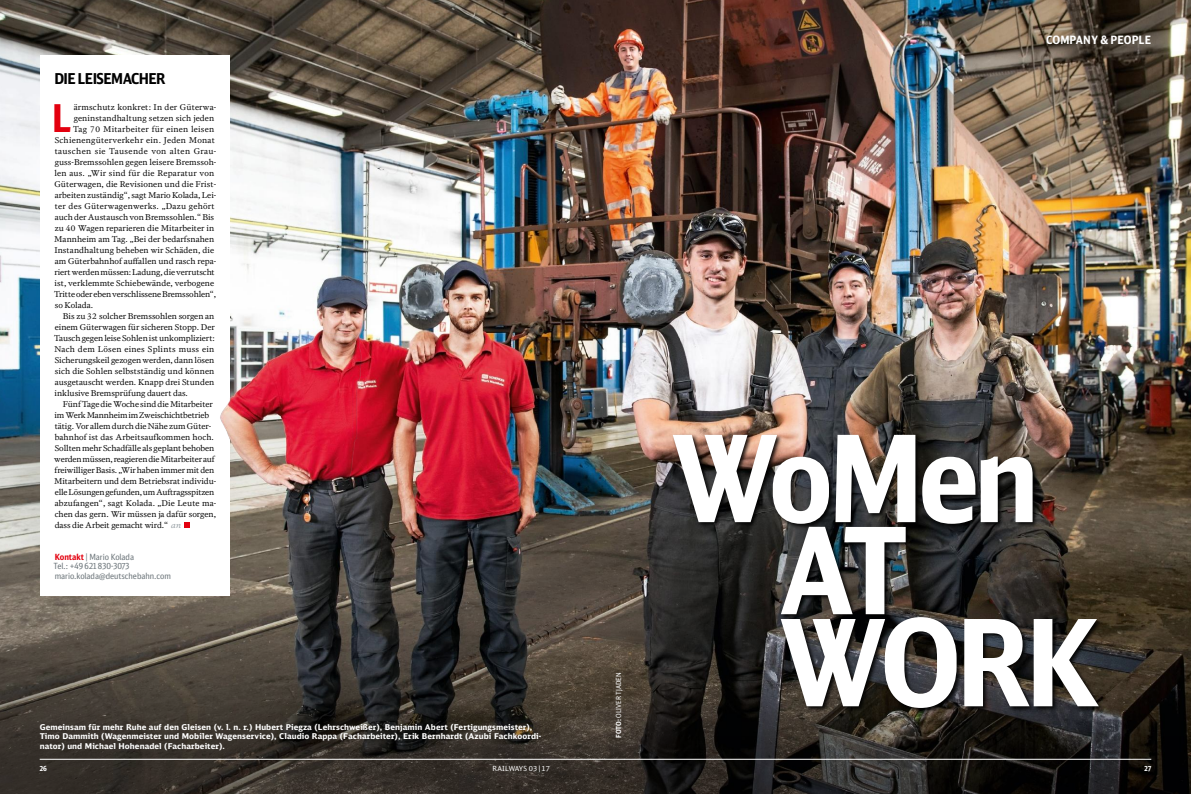
<style>
.page{position:relative;width:1191px;height:794px;background:#fff}
.page>*{position:absolute;margin:0;border:0;box-sizing:border-box;transform-origin:0 0}
.t1{font:700 120px/92px "DB Sans Cond Altern";letter-spacing:-.05em;color:#fff}
.t2{font:700 38.3px "DB Sans Cond Altern";color:#e3000f}
.t3{font:700 15px "DB Sans Cond Altern";letter-spacing:-.04em;color:#000}
.t4{font:700 11.5px "DB Sans Cond Altern";letter-spacing:.005em;color:#fff}
.t5{font:8.5px/9.5px "DB Sans Cond Altern";color:#6c757a}
.t6{font:8px "DB Serif";color:#000}
.t7{font:700 8px/9.5px "DB Sans";letter-spacing:.01em;color:#fff}
.t8{font:8px "DB Serif";letter-spacing:.03em;color:#000}
.t9{font:8px "DB Serif";letter-spacing:-.02em;color:#000}
.t10{font:8px "DB Serif";letter-spacing:.025em;color:#000}
.t11{font:8px "DB Serif";letter-spacing:.045em;color:#000}
.t12{font:8px "DB Serif";letter-spacing:.02em;color:#000}
.t13{font:7px "DB Sans Cond Altern";color:#fff}
.t14{font:7px "DB Head Alternate";letter-spacing:.015em;color:#fff}
.t15{font:700 7px "DB Sans Cond Altern";color:#fff}
.s1{font-size:7.8px}
.s2{font-style:italic;color:#9aa2a7}
.s3{font-weight:700;color:#e3000f}
.s4{font-weight:700}
</style>
<div class="page">
<img style="left:0;top:0;width:595px;height:557px">
<svg style="left:0;top:557px;width:595px;height:237px;background:#453f37"></svg>
<hr style="left:40px;top:759px;width:555px;height:1px;background:#fff">
<div style="left:40px;top:55px;width:189px;height:540px;background:#fff"></div>
<svg style="left:184px;top:522px;width:5px;height:6px"></svg>
<img style="left:191px;top:0;width:243px;height:794px">
<img style="left:595px;top:0;width:596px;height:557px">
<svg style="left:595px;top:557px;width:596px;height:237px;background:#2a2620"></svg>
<div style="left:671px;top:433px;width:433px;height:281px;background:#000;opacity:.9"></div>
<hr style="left:595px;top:759px;width:556px;height:1px;background:#fff">
<h3 class="t3" style="left:54px;top:69px;width:113px">DIE LEISEMACHER</h3>
<h2 class="t2" style="left:51px;top:94px;width:22px">L</h2>
<p class="t12" style="left:74px;top:102px;width:144px">ärmschutz konkret: In der Güterwa-</p>
<p class="t6" style="left:74px;top:113px;width:142px">geninstandhaltung setzen sich jeden</p>
<p class="t8" style="left:73px;top:124px;width:143px">Tag <span class="s1">70</span> Mitarbeiter für einen leisen</p>
<p class="t8" style="left:55px;top:135px;width:162px">Schienengüterverkehr ein. Jeden Monat</p>
<p class="t11" style="left:55px;top:146px;width:163px">tauschen sie Tausende von alten Grau-</p>
<p class="t6" style="left:55px;top:157px;width:163px">guss-Bremssohlen gegen leisere Bremssoh-</p>
<p class="t10" style="left:54px;top:168px;width:161px">len aus. „Wir sind für die Reparatur von</p>
<p class="t6" style="left:54px;top:179px;width:162px">Güterwagen, die Revisionen und die Frist-</p>
<p class="t6" style="left:55px;top:190px;width:163px">arbeiten zuständig“, sagt Mario Kolada, Lei-</p>
<p class="t8" style="left:55px;top:201px;width:162px">ter des Güterwagenwerks. „Dazu gehört</p>
<p class="t6" style="left:55px;top:212px;width:161px">auch der Austausch von Bremssohlen.“ Bis</p>
<p class="t6" style="left:55px;top:223px;width:161px">zu <span class="s1">40</span> Wagen reparieren die Mitarbeiter in</p>
<p class="t6" style="left:54px;top:234px;width:161px">Mannheim am Tag. „Bei der bedarfsnahen</p>
<p class="t6" style="left:54px;top:245px;width:161px">Instandhaltung beheben wir Schäden, die</p>
<p class="t6" style="left:55px;top:256px;width:163px">am Güterbahnhof auffallen und rasch repa-</p>
<p class="t6" style="left:55px;top:267px;width:162px">riert werden müssen: Ladung, die verrutscht</p>
<p class="t6" style="left:55px;top:278px;width:161px">ist, verklemmte Schiebewände, verbogene</p>
<p class="t6" style="left:54px;top:289px;width:164px">Tritte oder eben verschlissene Bremssohlen“,</p>
<p class="t6" style="left:55px;top:300px;width:40px">so Kolada.</p>
<p class="t6" style="left:63px;top:311px;width:153px">Bis zu <span class="s1">32</span> solcher Bremssohlen sorgen an</p>
<p class="t6" style="left:55px;top:322px;width:162px">einem Güterwagen für sicheren Stopp. Der</p>
<p class="t6" style="left:54px;top:333px;width:162px">Tausch gegen leise Sohlen ist unkompliziert:</p>
<p class="t8" style="left:54px;top:344px;width:161px">Nach dem Lösen eines Splints muss ein</p>
<p class="t6" style="left:55px;top:355px;width:161px">Sicherungskeil gezogen werden, dann lösen</p>
<p class="t6" style="left:55px;top:366px;width:161px">sich die Sohlen selbstständig und können</p>
<p class="t6" style="left:55px;top:377px;width:161px">ausgetauscht werden. Knapp drei Stunden</p>
<p class="t6" style="left:55px;top:388px;width:135px">inklusive Bremsprüfung dauert das.</p>
<p class="t6" style="left:63px;top:399px;width:151px">Fünf Tage die Woche sind die Mitarbeiter</p>
<p class="t9" style="left:55px;top:410px;width:156px">im Werk Mannheim im Zweischichtbetrieb</p>
<p class="t6" style="left:55px;top:421px;width:158px">tätig. Vor allem durch die Nähe zum Güter-</p>
<p class="t6" style="left:55px;top:432px;width:161px">bahnhof ist das Arbeitsaufkommen hoch.</p>
<p class="t6" style="left:55px;top:443px;width:161px">Sollten mehr Schadfälle als geplant behoben</p>
<p class="t9" style="left:54px;top:454px;width:162px">werden müssen, reagieren die Mitarbeiter auf</p>
<p class="t6" style="left:55px;top:465px;width:161px">freiwilliger Basis. „Wir haben immer mit den</p>
<p class="t6" style="left:54px;top:476px;width:163px">Mitarbeitern und dem Betriebsrat individu-</p>
<p class="t9" style="left:55px;top:487px;width:161px">elle Lösungen gefunden, um Auftragsspitzen</p>
<p class="t6" style="left:55px;top:498px;width:163px">abzufangen“, sagt Kolada. „Die Leute ma-</p>
<p class="t6" style="left:55px;top:509px;width:163px">chen das gern. Wir müssen ja dafür sorgen,</p>
<p class="t6" style="left:55px;top:520px;width:128px">dass die Arbeit gemacht wird.“ <span class="s2">an</span></p>
<p class="t5" style="left:54px;top:552px;width:119px"><span class="s3">Kontakt</span> | Mario Kolada<br>Tel.: +49 621 830-3073 mario.kolada@deutschebahn.com</p>
<p class="t7" style="left:40px;top:721px;width:503px">Gemeinsam für mehr Ruhe auf den Gleisen (v. l. n. r.) Hubert Piegza (Lehrschweißer), Benjamin Abert (Fertigungsmeister),<br>Timo Dammith (Wagenmeister und Mobiler Wagenservice), Claudio Rappa (Facharbeiter), Erik Bernhardt (Azubi Fachkoordi&shy;nator) und Michael Hohenadel (Facharbeiter).</p>
<p class="t15" style="left:40px;top:763px;width:9px">26</p>
<p class="t14" style="left:492px;top:763px;width:59px">RAILWAYS 03 | 17</p>
<h3 class="t4" style="left:1046px;top:33px;width:107px">COMPANY &amp; PEOPLE</h3>
<p class="t13" style="left:614px;top:738px;width:67px;rotate:-90deg"><span class="s4">FOTO:</span> OLIVER TJADEN</p>
<h1 class="t1" style="left:778px;top:430px;width:324px;text-indent:-108px">WoMen<br>AT<br>WORK</h1>
<p class="t15" style="left:1144px;top:763px;width:8px">27</p>
</div>
